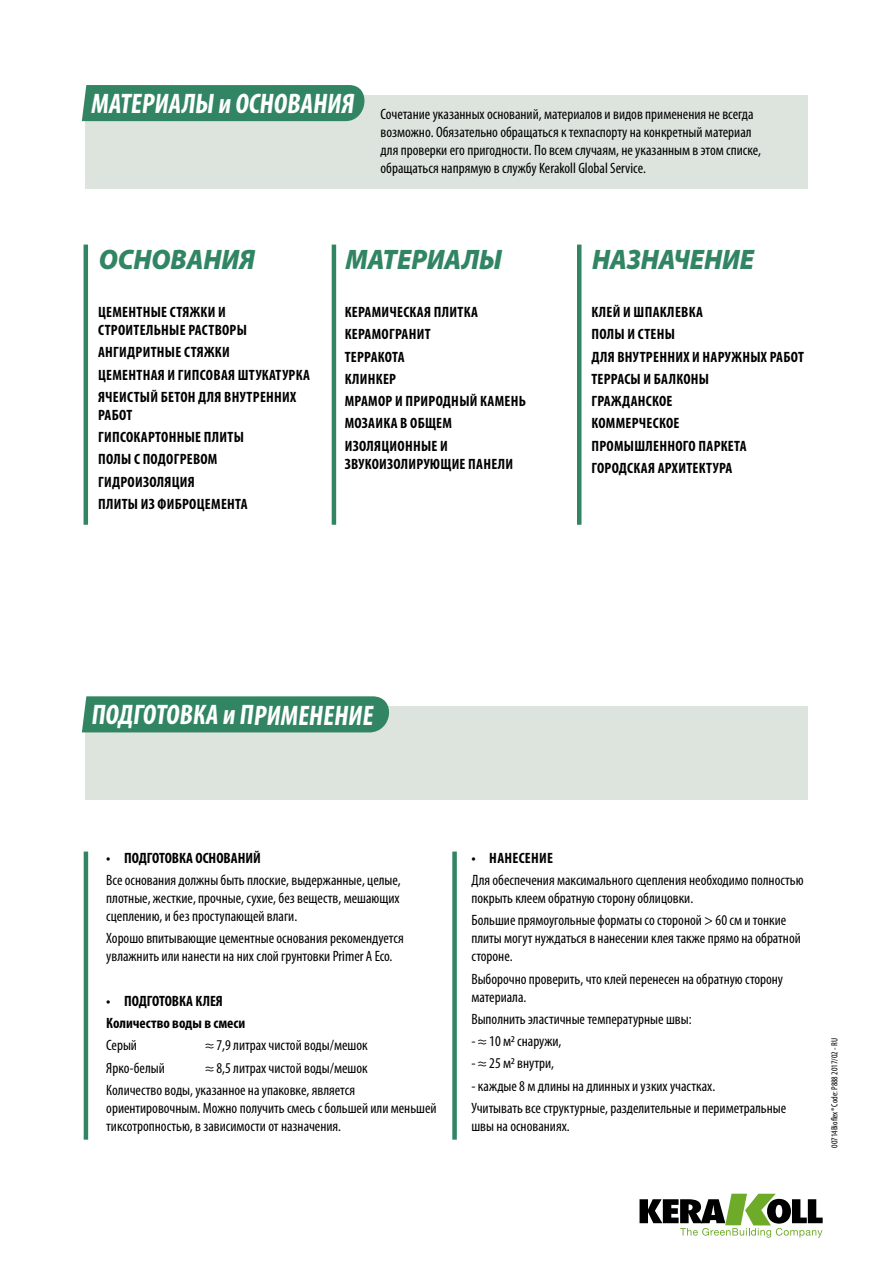
<style>
.page{position:relative;width:893px;height:1263px;background:#fff}
.page>*{position:absolute;margin:0;border:0;box-sizing:border-box;transform-origin:0 0}
.t1{font:700 condensed 28.35px "Myriad Pro";color:#fff}
.t2{font:italic 900 28.35px "Myriad Pro";letter-spacing:-.005em;color:#318563;scale:.94 1}
.t3{font:condensed 15px/18px "Myriad Pro";color:#000}
.t4{font:700 condensed 15px/22.2px "Myriad Pro";letter-spacing:.02em;color:#000}
.t5{font:700 condensed 15px/22.2px "Myriad Pro";color:#000}
.t6{font:condensed 9px "Myriad Pro";color:#000}
</style>
<div class="page">
<svg style="left:639px;top:1194px;width:184px;height:44px"></svg>
<div style="left:85px;top:95px;width:723px;height:93px;background:#dce4dd"></div>
<div style="left:82px;top:85px;width:283px;height:36px;background:#318563"></div>
<hr style="left:84px;top:245px;width:4px;height:280px;background:#318563">
<hr style="left:332px;top:245px;width:4px;height:280px;background:#318563">
<hr style="left:577px;top:245px;width:4px;height:280px;background:#318563">
<div style="left:85px;top:706px;width:723px;height:94px;background:#dce4dd"></div>
<div style="left:82px;top:696px;width:308px;height:36px;background:#318563"></div>
<div style="left:452px;top:851px;width:5px;height:289px;background:#318563"></div>
<hr style="left:84px;top:851px;width:4px;height:289px;background:#318563">
<h1 class="t1" style="left:91px;top:86px;width:269px">МАТЕРИАЛЫ и ОСНОВАНИЯ</h1>
<p class="t3" style="left:381px;top:105px;width:382px">Сочетание указанных оснований, материалов и видов применения не всегда возможно. Обязательно обращаться к техпаспорту на конкретный материал для проверки его пригодности. По всем случаям, не указанным в этом списке, обращаться напрямую в службу Kerakoll Global Service.</p>
<h1 class="t2" style="left:99px;top:244px;width:168px">ОСНОВАНИЯ</h1>
<p class="t4" style="left:98px;top:303px;width:150px;line-height:18px">ЦЕМЕНТНЫЕ СТЯЖКИ И<br>СТРОИТЕЛЬНЫЕ РАСТВОРЫ</p>
<p class="t4" style="left:98px;top:341px;width:213px">АНГИДРИТНЫЕ СТЯЖКИ<br>ЦЕМЕНТНАЯ И ГИПСОВАЯ ШТУКАТУРКА<br>ЯЧЕИСТЫЙ БЕТОН ДЛЯ ВНУТРЕННИХ</p>
<p class="t4" style="left:98px;top:403px;width:151px">РАБОТ<br>ГИПСОКАРТОННЫЕ ПЛИТЫ<br>ПОЛЫ С ПОДОГРЕВОМ<br>ГИДРОИЗОЛЯЦИЯ<br>ПЛИТЫ ИЗ ФИБРОЦЕМЕНТА</p>
<h1 class="t2" style="left:345px;top:244px;width:168px">МАТЕРИАЛЫ</h1>
<p class="t4" style="left:345px;top:301px;width:183px">КЕРАМИЧЕСКАЯ ПЛИТКА<br>КЕРАМОГРАНИТ<br>ТЕРРАКОТА<br>КЛИНКЕР<br>МРАМОР И ПРИРОДНЫЙ КАМЕНЬ<br>МОЗАИКА В ОБЩЕМ<br>ИЗОЛЯЦИОННЫЕ И</p>
<p class="t4" style="left:345px;top:452px;width:170px">ЗВУКОИЗОЛИРУЮЩИЕ ПАНЕЛИ</p>
<h1 class="t2" style="left:592px;top:244px;width:174px">НАЗНАЧЕНИЕ</h1>
<p class="t4" style="left:591px;top:301px;width:214px">КЛЕЙ И ШПАКЛЕВКА<br>ПОЛЫ И СТЕНЫ<br>ДЛЯ ВНУТРЕННИХ И НАРУЖНЫХ РАБОТ<br>ТЕРРАСЫ И БАЛКОНЫ<br>ГРАЖДАНСКОЕ<br>КОММЕРЧЕСКОЕ<br>ПРОМЫШЛЕННОГО ПАРКЕТА<br>ГОРОДСКАЯ АРХИТЕКТУРА</p>
<h1 class="t1" style="left:91px;top:697px;width:287px">ПОДГОТОВКА и ПРИМЕНЕНИЕ</h1>
<p class="t5" style="left:106px;top:846px;width:156px">• ПОДГОТОВКА ОСНОВАНИЙ</p>
<p class="t3" style="left:106px;top:871px;width:296px;text-align:justify">Все основания должны быть плоские, выдержанные, целые, плотные, жесткие, прочные, сухие, без веществ, мешающих сцеплению, и без проступающей влаги.</p>
<p class="t3" style="left:106px;top:929px;width:299px">Хорошо впитывающие цементные основания рекомендуется увлажнить или нанести на них слой грунтовки Primer A Eco.</p>
<p class="t5" style="left:106px;top:989px;width:140px">• ПОДГОТОВКА КЛЕЯ<br>Количество воды в смеси</p>
<p class="t3" style="left:106px;top:1036px;width:32px">Серый</p>
<p class="t3" style="left:205px;top:1036px;width:164px">≈ 7,9 литрах чистой воды/мешок</p>
<p class="t3" style="left:106px;top:1058px;width:60px">Ярко-белый</p>
<p class="t3" style="left:106px;top:1056px;width:263px;line-height:22.2px;text-indent:99px">≈ 8,5 литрах чистой воды/мешок<br>Количество воды, указанное на упаковке, является</p>
<p class="t3" style="left:106px;top:1099px;width:332px">ориентировочным. Можно получить смесь с большей или меньшей тиксотропностью, в зависимости от назначения.</p>
<p class="t4" style="left:471px;top:846px;width:83px">• НАНЕСЕНИЕ</p>
<p class="t3" style="left:471px;top:871px;width:334px">Для обеспечения максимального сцепления необходимо полностью покрыть клеем обратную сторону облицовки.</p>
<p class="t3" style="left:471px;top:911px;width:331px">Большие прямоугольные форматы со стороной &gt; 60 см и тонкие плиты могут нуждаться в нанесении клея также прямо на обратной стороне.</p>
<p class="t3" style="left:471px;top:969px;width:313px">Выборочно проверить, что клей перенесен на обратную сторону материала.</p>
<p class="t3" style="left:471px;top:1010px;width:222px">Выполнить эластичные температурные швы:</p>
<p class="t3" style="left:471px;top:1032px;width:92px">- ≈ 10 м2 снаружи,</p>
<p class="t3" style="left:471px;top:1054px;width:84px">- ≈ 25 м2 внутри,</p>
<p class="t3" style="left:471px;top:1074px;width:316px;line-height:22.2px">- каждые 8 м длины на длинных и узких участках.<br>Учитывать все структурные, разделительные и периметральные</p>
<p class="t3" style="left:471px;top:1116px;width:100px">швы на основаниях.</p>
<p class="t6" style="left:829px;top:1148px;width:111px;rotate:-90deg">00714Bioflex® Code: P888 2017/02 - RU</p>
</div>
